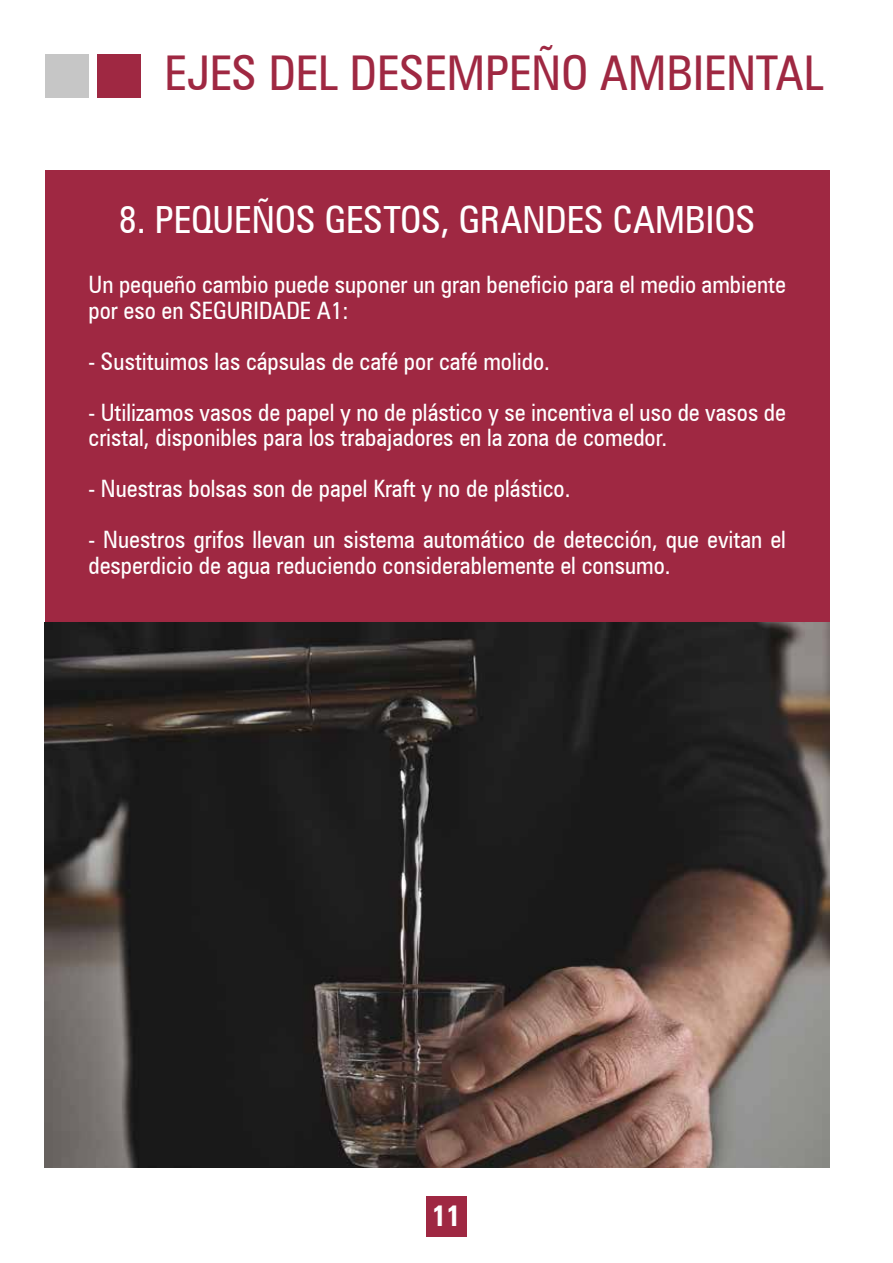
<style>
.page{position:relative;width:893px;height:1263px;background:#fff}
.page>*{position:absolute;margin:0;border:0;box-sizing:border-box;transform-origin:0 0}
.t1{font:condensed 48px "Zurich BT";color:#9f2842}
.t2{font:condensed 37.5px "Zurich BT";color:#fff}
.t3{font:700 condensed 29.1px "Zurich BT";color:#fff}
.t4{font:condensed 24px/25.5px "Zurich BT";color:#fff}
</style>
<div class="page">
<div style="left:45px;top:170px;width:785px;height:527px;background:#9f2842"></div>
<div style="left:45px;top:54px;width:44px;height:44px;background:#c6c6c6"></div>
<div style="left:97px;top:54px;width:44px;height:44px;background:#9f2842"></div>
<div style="left:426px;top:1196px;width:41px;height:41px;background:#9f2842"></div>
<img style="left:45px;top:623px;width:785px;height:544px">
<h1 class="t1" style="left:164px;top:44px;width:661px">EJES DEL DESEMPEÑO AMBIENTAL</h1>
<h2 class="t2" style="left:119px;top:196px;width:638px">8. PEQUEÑOS GESTOS, GRANDES CAMBIOS</h2>
<p class="t4" style="left:89px;top:272px;width:699px">Un pequeño cambio puede suponer un gran beneficio para el medio ambiente por eso en SEGURIDADE A1:</p>
<p class="t4" style="left:89px;top:348px;width:463px">- Sustituimos las cápsulas de café por café molido.</p>
<p class="t4" style="left:89px;top:399px;width:699px">- Utilizamos vasos de papel y no de plástico y se incentiva el uso de vasos de cristal, disponibles para los trabajadores en la zona de comedor.</p>
<p class="t4" style="left:89px;top:476px;width:483px">- Nuestras bolsas son de papel Kraft y no de plástico.</p>
<p class="t4" style="left:89px;top:527px;width:699px">- Nuestros grifos llevan un sistema automático de detección, que evitan el desperdicio de agua reduciendo considerablemente el consumo.</p>
<p class="t3" style="left:432px;top:1198px;width:30px">11</p>
</div>
